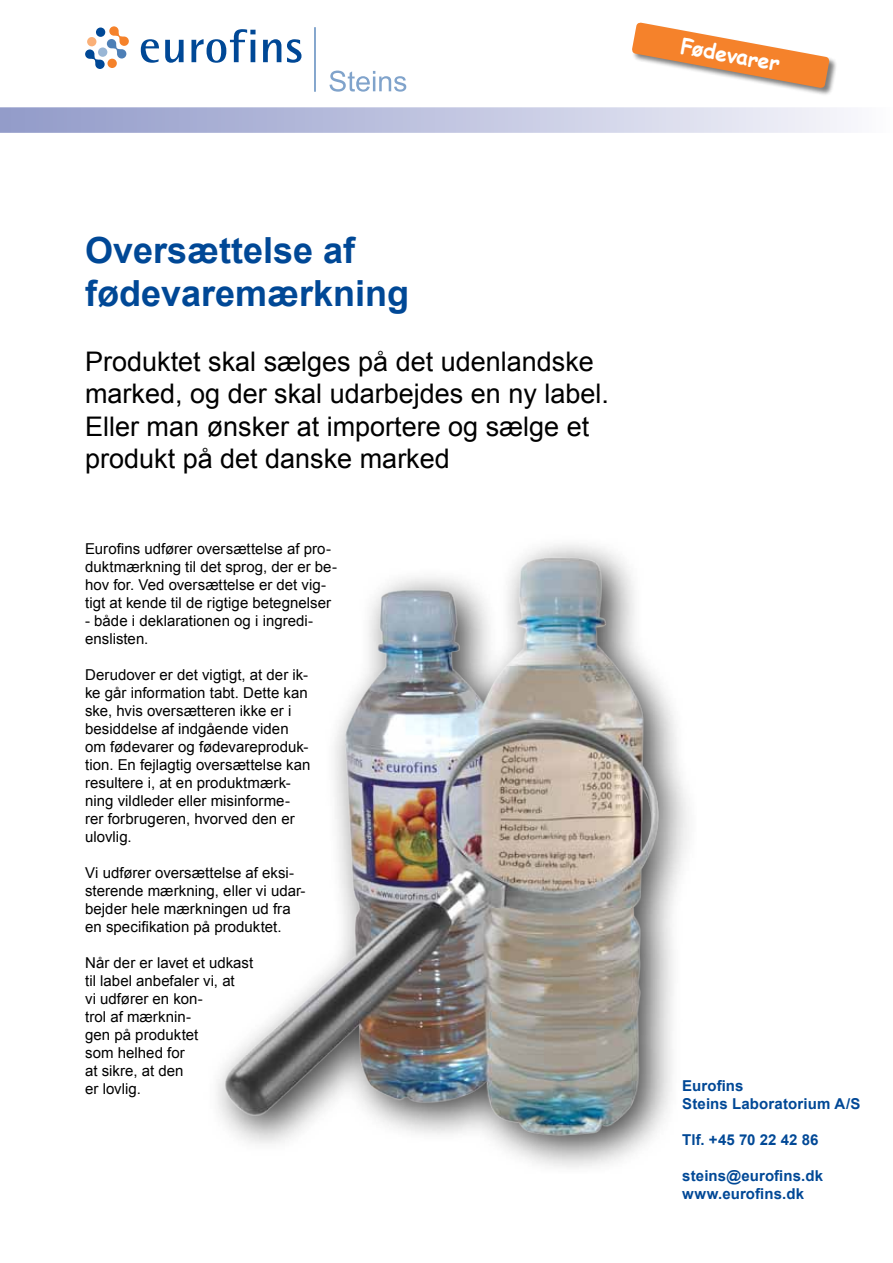
<style>
.page{position:relative;width:893px;height:1263px;background:#fff}
.page>*{position:absolute;margin:0;border:0;box-sizing:border-box;transform-origin:0 0}
.t1{font:700 36px/43.2px "Arial";color:#004896}
.t2{font:27px/32.4px "Arial";color:#000}
.t3{font:700 21px "Comic Sans MS";color:#fff}
.t4{font:15px/18px "Arial";letter-spacing:.005em;color:#000}
.t5{font:700 15px/18px "Arial";letter-spacing:.01em;color:#004896}
</style>
<div class="page">
<div style="left:0;top:107px;width:893px;height:26px;background:linear-gradient(to right,#8f98c8,#f7f7fc)"></div>
<div style="left:632px;top:23px;width:206px;height:74px;background:#000;opacity:.5"></div>
<svg style="left:632px;top:22px;width:198px;height:67px"></svg>
<svg style="left:330px;top:71px;width:76px;height:21px"></svg>
<svg style="left:85px;top:26px;width:44px;height:43px"></svg>
<div style="left:107px;top:59px;width:10px;height:9px;background:#f5822b;border-radius:50%"></div>
<div style="left:87px;top:37px;width:9px;height:9px;background:#fab078;border-radius:50%"></div>
<div style="left:96px;top:28px;width:9px;height:9px;background:#004896;border-radius:50%"></div>
<svg style="left:141px;top:39px;width:18px;height:24px"></svg>
<svg style="left:165px;top:40px;width:19px;height:23px"></svg>
<svg style="left:191px;top:29px;width:65px;height:34px"></svg>
<svg style="left:263px;top:39px;width:18px;height:23px"></svg>
<svg style="left:287px;top:39px;width:14px;height:24px"></svg>
<hr style="left:314px;top:27px;width:2px;height:65px;background:#80a3cb">
<div style="left:200px;top:532px;width:497px;height:642px;background:#000;opacity:.75"></div>
<img style="left:216px;top:545px;width:455px;height:602px">
<h1 class="t1" style="left:85px;top:230px;width:326px">Oversættelse af fødevaremærkning</h1>
<h2 class="t2" style="left:85px;top:346px;width:525px">Produktet skal sælges på det udenlandske marked, og der skal udarbejdes en ny label.<br>Eller man ønsker at importere og sælge et produkt på det danske marked</h2>
<p class="t4" style="left:85px;top:540px;width:253px">Eurofins udfører oversættelse af pro&shy;duktmærkning til det sprog, der er be&shy;hov for. Ved oversættelse er det vig&shy;tigt at kende til de rigtige betegnelser</p>
<p class="t4" style="left:85px;top:612px;width:230px">- både i deklarationen og i ingredi&shy;enslisten.</p>
<p class="t4" style="left:85px;top:666px;width:227px">Derudover er det vigtigt, at der ik&shy;ke går information tabt. Dette kan ske, hvis oversætteren ikke er i besiddelse af indgående viden om fødevarer og fødevareproduk&shy;tion. En fejlagtig oversættelse kan resultere i, at en produktmærk&shy;ning vildleder eller misinforme&shy;rer forbrugeren, hvorved den er ulovlig.</p>
<p class="t4" style="left:85px;top:864px;width:222px">Vi udfører oversættelse af eksi&shy;sterende mærkning, eller vi udar&shy;bejder hele mærkningen ud fra en specifikation på produktet.</p>
<p class="t4" style="left:85px;top:954px;width:170px">Når der er lavet et udkast til label anbefaler vi, at<br>vi udfører en kon-<br>trol af mærknin-<br>gen på produktet<br>som helhed for<br>at sikre, at den<br>er lovlig.</p>
<h3 class="t3" style="left:684px;top:31px;width:102px;rotate:10deg">Fødevarer</h3>
<p class="t5" style="left:682px;top:1077px;width:180px">Eurofins<br>Steins Laboratorium A/S</p>
<p class="t5" style="left:682px;top:1131px;width:138px">Tlf. +45 70 22 42 86</p>
<p class="t5" style="left:682px;top:1167px;width:142px">steins@eurofins.dk www.eurofins.dk</p>
</div>
